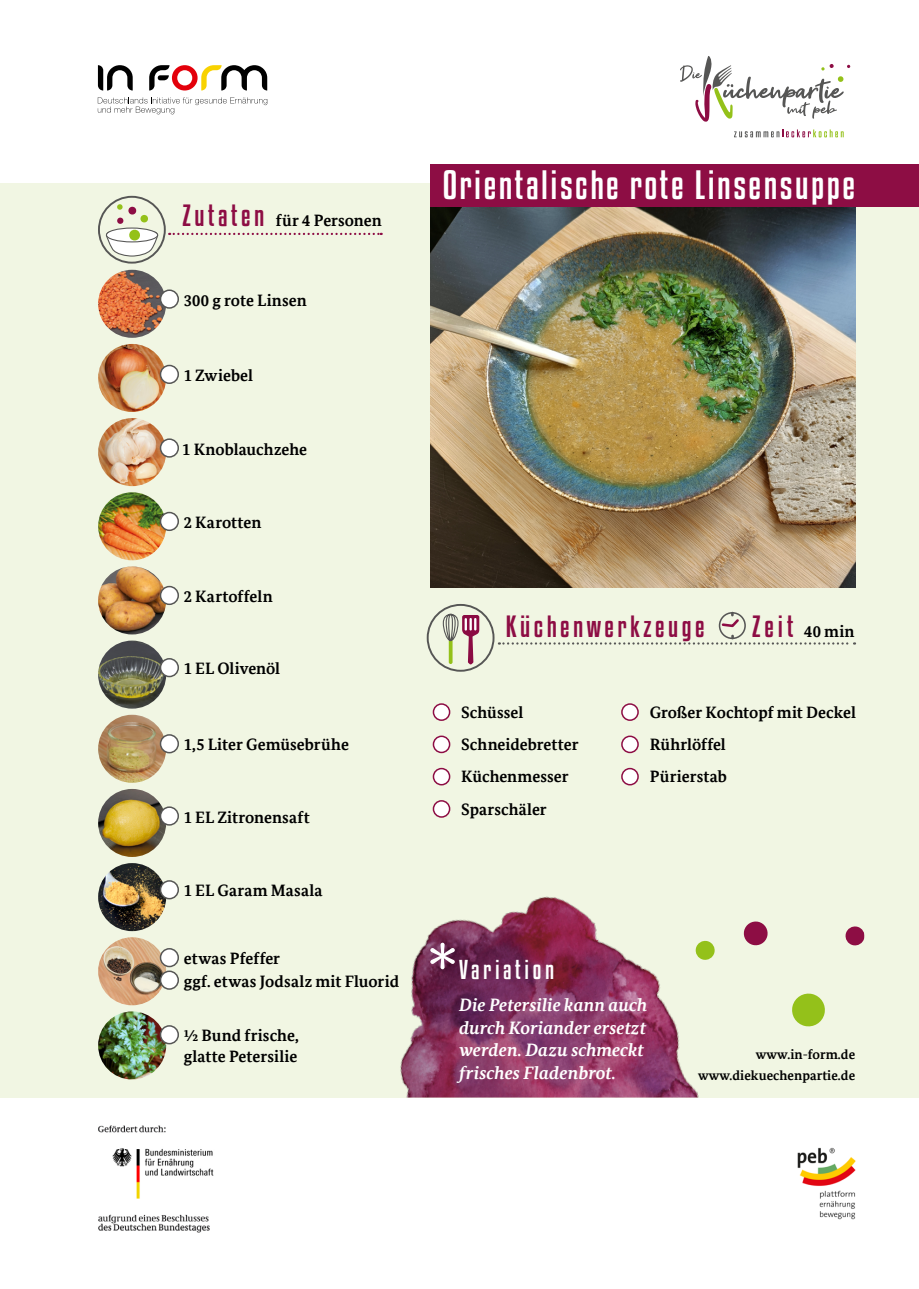
<style>
.page{position:relative;width:919px;height:1289px;background:#fff}
.page>*{position:absolute;margin:0;border:0;box-sizing:border-box;transform-origin:0 0}
.t1{font:84.3px "Gotham Rounded";color:#fff}
.t2{font:36px "Kenyan Coffee Rg";letter-spacing:.07em;color:#fff}
.t3{font:27px "Kenyan Coffee Rg";letter-spacing:.13em;color:#8d0d44}
.t4{font:24px "Kenyan Coffee Rg";letter-spacing:.15em;color:#fff}
.t5{font:italic 700 18px/22.5px "Bundes Serif Office";color:#fff}
.t6{font:700 16.5px/32.2px "Bundes Serif Office";letter-spacing:.005em;color:#000}
.t7{font:700 13.5px/21px "Bundes Serif Office";letter-spacing:.005em;color:#000;text-align:right}
.s1{font-family:"Kenyan Coffee Rg";font-weight:400;font-size:27px;color:#8d0d44}
</style>
<div class="page">
<div style="left:0;top:183px;width:918px;height:914px;background:#f1f6e3"></div>
<img style="left:400px;top:896px;width:299px;height:201px">
<img style="left:431px;top:207px;width:424px;height:380px">
<div style="left:433px;top:704px;width:16px;height:16px;background:#fff;border-radius:50%"></div>
<div style="left:432px;top:703px;width:18px;height:18px;border:2px solid #8d0d44;border-radius:50%"></div>
<div style="left:433px;top:736px;width:16px;height:16px;background:#fff;border-radius:50%"></div>
<div style="left:432px;top:735px;width:18px;height:18px;border:2px solid #8d0d44;border-radius:50%"></div>
<div style="left:433px;top:768px;width:16px;height:16px;background:#fff;border-radius:50%"></div>
<div style="left:432px;top:767px;width:18px;height:18px;border:2px solid #8d0d44;border-radius:50%"></div>
<div style="left:433px;top:800px;width:16px;height:17px;background:#fff;border-radius:50%"></div>
<div style="left:432px;top:800px;width:18px;height:17px;border:2px solid #8d0d44;border-radius:50%"></div>
<div style="left:622px;top:704px;width:16px;height:16px;background:#fff;border-radius:50%"></div>
<div style="left:621px;top:703px;width:17px;height:18px;border:2px solid #8d0d44;border-radius:50%"></div>
<div style="left:622px;top:736px;width:16px;height:16px;background:#fff;border-radius:50%"></div>
<div style="left:621px;top:735px;width:17px;height:18px;border:2px solid #8d0d44;border-radius:50%"></div>
<div style="left:622px;top:768px;width:16px;height:16px;background:#fff;border-radius:50%"></div>
<div style="left:621px;top:767px;width:17px;height:18px;border:2px solid #8d0d44;border-radius:50%"></div>
<svg style="left:743px;top:921px;width:25px;height:25px"></svg>
<svg style="left:792px;top:993px;width:33px;height:34px"></svg>
<svg style="left:694px;top:939px;width:21px;height:21px"></svg>
<svg style="left:845px;top:926px;width:19px;height:20px"></svg>
<svg style="left:598px;top:995px;width:101px;height:62px"></svg>
<svg style="left:169px;top:233px;width:212px;height:2px"></svg>
<div style="left:718px;top:612px;width:27px;height:27px;border:2px solid #565655;border-radius:50%"></div>
<svg style="left:720px;top:613px;width:21px;height:15px"></svg>
<svg style="left:499px;top:636px;width:356px;height:8px"></svg>
<div style="left:98px;top:196px;width:68px;height:67px;border:2px solid #565655;border-radius:50%"></div>
<svg style="left:105px;top:204px;width:54px;height:53px"></svg>
<div style="left:426px;top:604px;width:68px;height:67px;border:2px solid #565655;border-radius:50%"></div>
<svg style="left:442px;top:613px;width:37px;height:51px"></svg>
<div style="left:431px;top:164px;width:487px;height:43px;background:#8d0d44"></div>
<img style="left:98px;top:270px;width:68px;height:68px;border-radius:34px">
<div style="left:160px;top:290px;width:18px;height:18px;background:#fff;border-radius:50%"></div>
<div style="left:160px;top:289px;width:19px;height:20px;border:2px solid #565655;border-radius:50%"></div>
<img style="left:98px;top:1011px;width:68px;height:68px;border-radius:34px">
<div style="left:160px;top:1025px;width:18px;height:18px;background:#fff;border-radius:50%"></div>
<div style="left:160px;top:1025px;width:19px;height:19px;border:2px solid #565655;border-radius:50%"></div>
<img style="left:98px;top:418px;width:68px;height:68px;border-radius:34px">
<div style="left:160px;top:439px;width:18px;height:18px;background:#fff;border-radius:50%"></div>
<div style="left:160px;top:438px;width:19px;height:19px;border:2px solid #565655;border-radius:50%"></div>
<img style="left:98px;top:937px;width:68px;height:68px;border-radius:34px">
<div style="left:160px;top:948px;width:18px;height:18px;background:#fff;border-radius:50%"></div>
<div style="left:160px;top:948px;width:19px;height:19px;border:2px solid #565655;border-radius:50%"></div>
<div style="left:160px;top:971px;width:18px;height:18px;background:#fff;border-radius:50%"></div>
<div style="left:160px;top:970px;width:19px;height:19px;border:2px solid #565655;border-radius:50%"></div>
<img style="left:98px;top:1125px;width:116px;height:108px">
<img style="left:797px;top:1147px;width:59px;height:73px">
<svg style="left:680px;top:56px;width:170px;height:66px"></svg>
<svg style="left:734px;top:129px;width:109px;height:8px"></svg>
<svg style="left:149px;top:65px;width:118px;height:25px"></svg>
<svg style="left:98px;top:65px;width:35px;height:25px"></svg>
<svg style="left:98px;top:97px;width:169px;height:17px"></svg>
<img style="left:98px;top:492px;width:68px;height:68px;border-radius:34px">
<img style="left:98px;top:566px;width:68px;height:68px;border-radius:34px">
<img style="left:98px;top:344px;width:68px;height:68px;border-radius:34px">
<div style="left:160px;top:365px;width:18px;height:18px;background:#fff;border-radius:50%"></div>
<div style="left:160px;top:365px;width:19px;height:19px;border:2px solid #565655;border-radius:50%"></div>
<div style="left:160px;top:512px;width:18px;height:18px;background:#fff;border-radius:50%"></div>
<div style="left:160px;top:512px;width:19px;height:19px;border:2px solid #565655;border-radius:50%"></div>
<img style="left:98px;top:640px;width:68px;height:68px;border-radius:34px">
<div style="left:160px;top:658px;width:18px;height:18px;background:#fff;border-radius:50%"></div>
<div style="left:160px;top:658px;width:19px;height:19px;border:2px solid #565655;border-radius:50%"></div>
<img style="left:98px;top:789px;width:68px;height:68px;border-radius:34px">
<div style="left:160px;top:807px;width:18px;height:18px;background:#fff;border-radius:50%"></div>
<div style="left:160px;top:806px;width:19px;height:19px;border:2px solid #565655;border-radius:50%"></div>
<img style="left:98px;top:714px;width:68px;height:68px;border-radius:34px">
<div style="left:160px;top:735px;width:18px;height:17px;background:#fff;border-radius:50%"></div>
<div style="left:160px;top:734px;width:19px;height:19px;border:2px solid #565655;border-radius:50%"></div>
<img style="left:98px;top:863px;width:68px;height:68px;border-radius:34px">
<div style="left:160px;top:880px;width:18px;height:18px;background:#fff;border-radius:50%"></div>
<div style="left:160px;top:880px;width:19px;height:19px;border:2px solid #565655;border-radius:50%"></div>
<div style="left:160px;top:586px;width:18px;height:18px;background:#fff;border-radius:50%"></div>
<div style="left:160px;top:586px;width:19px;height:19px;border:2px solid #565655;border-radius:50%"></div>
<p class="t6" style="left:182px;top:204px;width:200px"><span class="s1">Zutaten</span> für 4 Personen</p>
<p class="t6" style="left:184px;top:284px;width:124px">300 g rote Linsen</p>
<p class="t6" style="left:184px;top:359px;width:71px">1 Zwiebel</p>
<p class="t6" style="left:182px;top:433px;width:126px">1 Knoblauchzehe</p>
<p class="t6" style="left:184px;top:506px;width:79px">2 Karotten</p>
<p class="t6" style="left:184px;top:580px;width:90px">2 Kartoffeln</p>
<p class="t6" style="left:184px;top:652px;width:98px">1 EL Olivenöl</p>
<p class="t6" style="left:184px;top:728px;width:167px">1,5 Liter Gemüsebrühe</p>
<p class="t6" style="left:184px;top:800px;width:127px">1 EL Zitronensaft</p>
<p class="t6" style="left:184px;top:874px;width:140px">1 EL Garam Masala</p>
<p class="t6" style="left:184px;top:947px;width:217px;line-height:22.5px">etwas Pfeffer<br>ggf. etwas Jodsalz mit Fluorid</p>
<p class="t6" style="left:184px;top:1025px;width:117px;line-height:21px">½ Bund frische, glatte Petersilie</p>
<h2 class="t2" style="left:442px;top:160px;width:414px">Orientalische rote Linsensuppe</h2>
<h3 class="t3" style="left:506px;top:607px;width:200px">Küchenwerkzeuge</h3>
<p class="t6" style="left:752px;top:614px;width:104px"><span class="s1">Zeit</span> 40 min</p>
<p class="t6" style="left:461px;top:696px;width:119px">Schüssel<br>Schneidebretter<br>Küchenmesser<br>Sparschäler</p>
<p class="t6" style="left:649px;top:696px;width:208px">Großer Kochtopf mit Deckel<br>Rührlöffel<br>Pürierstab</p>
<h1 class="t1" style="left:424px;top:914px;width:38px">*</h1>
<h3 class="t4" style="left:459px;top:953px;width:96px">Variation</h3>
<p class="t5" style="left:459px;top:993px;width:190px">Die Petersilie kann auch durch Koriander ersetzt werden. Dazu schmeckt frisches Fladenbrot.</p>
<p class="t7" style="left:698px;top:1043px;width:159px">www.in-form.de www.diekuechenpartie.de</p>
</div>
